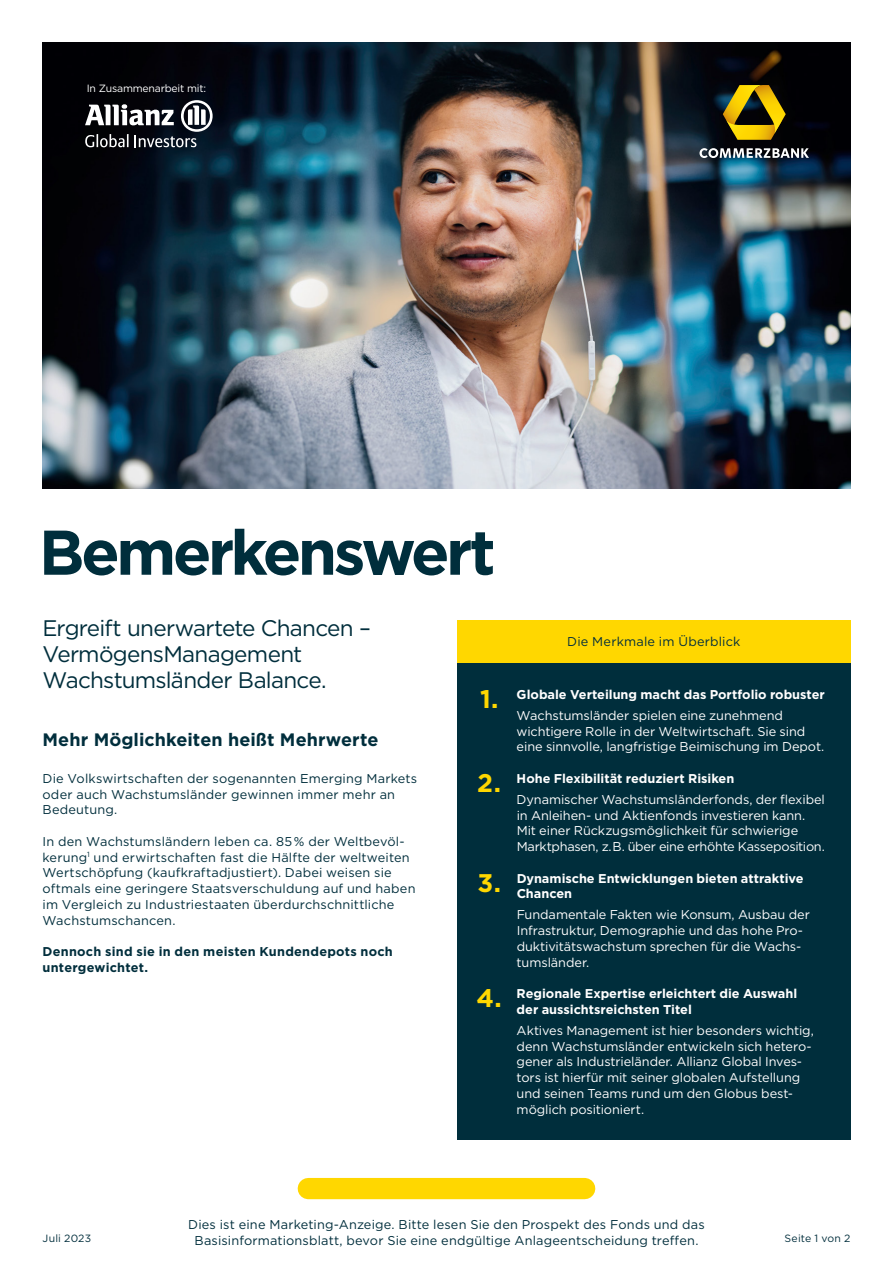
<style>
.page{position:relative;width:893px;height:1263px;background:#fff}
.page>*{position:absolute;margin:0;border:0;box-sizing:border-box;transform-origin:0 0}
.t1{font:700 63px "Gotham";letter-spacing:-.055em;color:#002e3c}
.t2{font:700 25.5px "Gotham";color:#ffd700}
.t3{font:22.5px/26.2px "Gotham";letter-spacing:-.03em;color:#002e3c}
.t4{font:700 18px "Gotham";letter-spacing:.005em;color:#002e3c}
.t5{font:12.75px/15.8px "Gotham";letter-spacing:-.005em;color:#fff}
.t6{font:12.75px/15.8px "Gotham";letter-spacing:.015em;color:#002e3c}
.t7{font:700 12.75px/15.8px "Gotham";letter-spacing:-.005em;color:#fff}
.t8{font:700 12.75px/15.8px "Gotham";letter-spacing:.02em;color:#002e3c}
.t9{font:10.5px "Gotham";letter-spacing:-.02em;color:#fff}
.t10{font:10.5px "Gotham";letter-spacing:.02em;color:#002e3c}
</style>
<div class="page">
<img style="left:43px;top:43px;width:807px;height:446px">
<div style="left:308px;top:1178px;width:277px;height:21px;background:#ffd700"></div>
<div style="left:457px;top:662px;width:393px;height:477px;background:#002e3c"></div>
<div style="left:457px;top:621px;width:393px;height:42px;background:#ffd700"></div>
<svg style="left:699px;top:148px;width:110px;height:10px"></svg>
<svg style="left:723px;top:85px;width:63px;height:55px;background:#846f0b"></svg>
<svg style="left:85px;top:100px;width:128px;height:47px"></svg>
<p class="t9" style="left:87px;top:81px;width:121px">In Zusammenarbeit mit:</p>
<h1 class="t1" style="left:39px;top:511px;width:458px">Bemerkenswert</h1>
<h3 class="t3" style="left:43px;top:614px;width:330px">Ergreift unerwartete Chancen –<br>VermögensManagement<br>Wachstumsländer Balance.</h3>
<h3 class="t4" style="left:43px;top:728px;width:337px">Mehr Möglichkeiten heißt Mehrwerte</h3>
<p class="t6" style="left:43px;top:770px;width:376px">Die Volkswirtschaften der sogenannten Emerging Markets oder auch Wachstumsländer gewinnen immer mehr an<br>Bedeutung.</p>
<p class="t6" style="left:43px;top:833px;width:374px">In den Wachstumsländern leben ca. 85 % der Weltbevöl&shy;kerung<sup>1</sup> und erwirtschaften fast die Hälfte der weltweiten Wertschöpfung (kaufkraftadjustiert). Dabei weisen sie oftmals eine geringere Staatsverschuldung auf und haben im Vergleich zu Industriestaaten überdurchschnittliche Wachstumschancen.</p>
<p class="t8" style="left:43px;top:944px;width:352px">Dennoch sind sie in den meisten Kundendepots noch untergewichtet.</p>
<p class="t6" style="left:567px;top:634px;width:175px">Die Merkmale im Überblick</p>
<h2 class="t2" style="left:480px;top:682px;width:20px">1.</h2>
<h2 class="t2" style="left:477px;top:766px;width:26px">2.</h2>
<h2 class="t2" style="left:477px;top:866px;width:25px">3.</h2>
<h2 class="t2" style="left:477px;top:981px;width:27px">4.</h2>
<p class="t7" style="left:517px;top:686px;width:310px">Globale Verteilung macht das Portfolio robuster</p>
<p class="t5" style="left:517px;top:707px;width:309px">Wachstumsländer spielen eine zunehmend wichtigere Rolle in der Weltwirtschaft. Sie sind eine sinnvolle, langfristige Beimischung im Depot.</p>
<p class="t7" style="left:517px;top:770px;width:219px">Hohe Flexibilität reduziert Risiken</p>
<p class="t5" style="left:517px;top:791px;width:310px">Dynamischer Wachstumsländerfonds, der flexibel in Anleihen- und Aktienfonds investieren kann.<br>Mit einer Rückzugsmöglichkeit für schwierige Marktphasen, z. B. über eine erhöhte Kasseposition.</p>
<p class="t7" style="left:517px;top:870px;width:289px">Dynamische Entwicklungen bieten attraktive<br>Chancen</p>
<p class="t5" style="left:517px;top:907px;width:295px">Fundamentale Fakten wie Konsum, Ausbau der Infrastruktur, Demographie und das hohe Pro&shy;duktivitätswachstum sprechen für die Wachs&shy;tumsländer.</p>
<p class="t7" style="left:517px;top:986px;width:282px">Regionale Expertise erleichtert die Auswahl der aussichtsreichsten Titel</p>
<p class="t5" style="left:517px;top:1022px;width:299px">Aktives Management ist hier besonders wichtig, denn Wachstumsländer entwickeln sich hetero&shy;gener als Industrieländer. Allianz Global Inves&shy;tors ist hierfür mit seiner globalen Aufstellung und seinen Teams rund um den Globus best&shy;möglich positioniert.</p>
<p class="t6" style="left:188px;top:1216px;width:518px;text-align:center">Dies ist eine Marketing-Anzeige. Bitte lesen Sie den Prospekt des Fonds und das<br>Basisinformationsblatt, bevor Sie eine endgültige Anlageentscheidung treffen.</p>
<p class="t10" style="left:43px;top:1231px;width:50px">Juli 2023</p>
<p class="t10" style="left:785px;top:1231px;width:67px">Seite 1 von 2</p>
</div>
